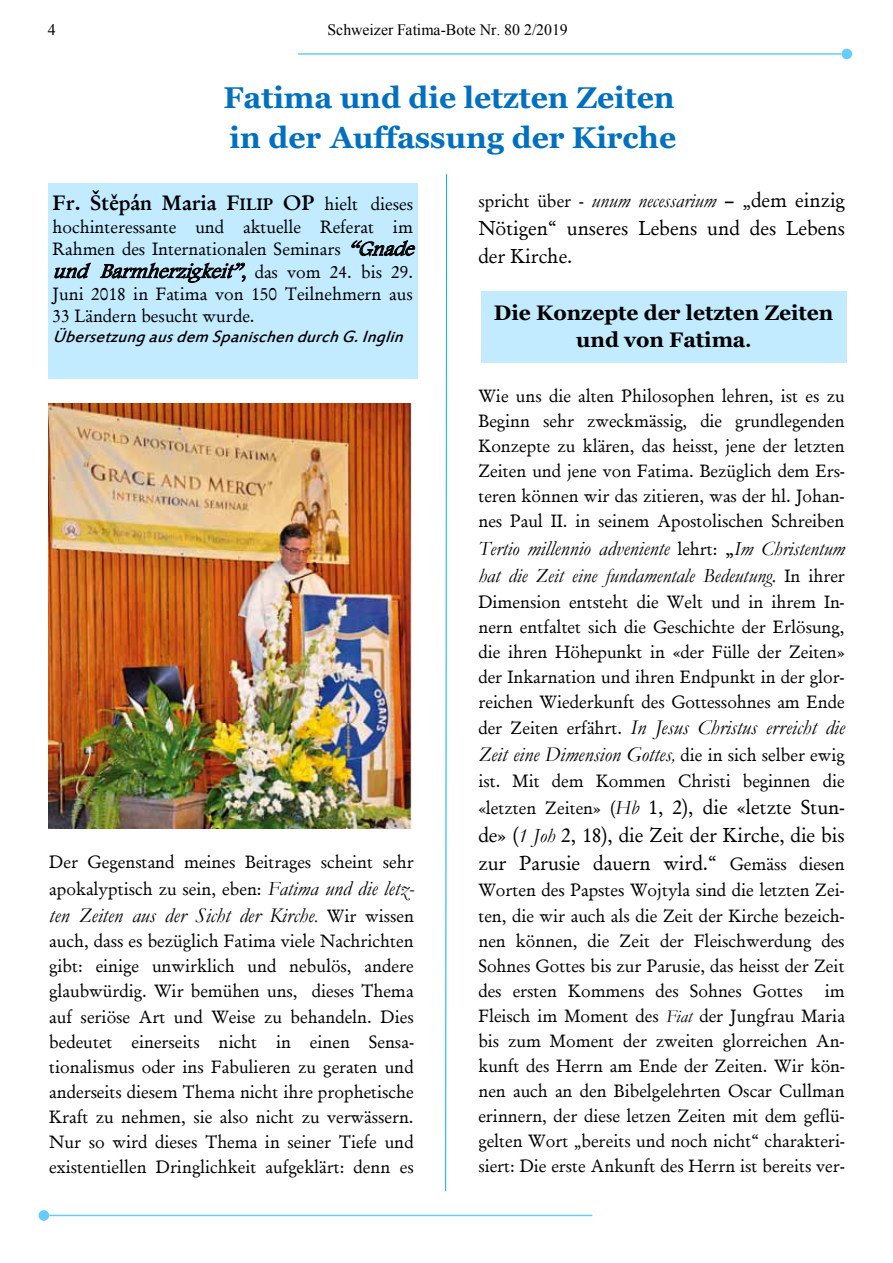
<style>
.page{position:relative;width:893px;height:1263px;background:#fff}
.page>*{position:absolute;margin:0;border:0;box-sizing:border-box;transform-origin:0 0}
.t1{font:700 30.15px "Vani";color:#0070c0}
.t2{font:700 30px "Vani";color:#0070c0}
.t3{font:700 21.15px "Vani";color:#000}
.t4{font:italic 21px/26.8px "Garamond";color:#000}
.t5{font:italic 21px "Footlight MT Light";color:#000}
.t6{font:700 21px "Garamond";color:#000}
.t7{font:700 21px "Vani";color:#000}
.t8{font:20.4px/28.2px "Garamond";color:#000;text-align:justify}
.t9{font:italic 20.4px/26.7px "Garamond";color:#000}
.t10{font:18px/25px "Garamond";color:#000;text-align:justify}
.t11{font:italic 18px "Estrangelo Edessa";color:#000}
.t12{font:15.9px "Times New Roman";color:#000}
.s1{font-size:16.8px}
.s2{font-weight:400;font-size:18px}
.s3{font-family:"Footlight MT Light";font-style:italic;font-size:21px}
.s4{font-style:normal;font-size:18px}
.s5{font-family:"Garamond";font-style:normal;font-size:18px}
.s6{font-size:18px}
.s7{font-style:italic}
.s8{font-family:"Garamond"}
.s9{font-style:italic;font-size:20.4px}
.s10{font-style:italic;font-size:21px}
.s11{font-size:21px}
.s12{font-style:normal;font-size:21px}
</style>
<div class="page">
<hr style="left:298px;top:53px;width:543px;height:2px;background:#6cf">
<div style="left:841px;top:49px;width:11px;height:10px;background:#6cf;border-radius:50%"></div>
<hr style="left:49px;top:1215px;width:543px;height:1px;background:#6cf">
<div style="left:39px;top:1210px;width:10px;height:11px;background:#6cf;border-radius:50%"></div>
<svg style="left:445px;top:174px;width:2px;height:1017px;background:#7fd6f7"></svg>
<div style="left:48px;top:183px;width:369px;height:195px;background:#c2ebff"></div>
<svg style="left:351px;top:240px;width:64px;height:16px"></svg>
<svg style="left:54px;top:262px;width:37px;height:17px"></svg>
<svg style="left:99px;top:262px;width:147px;height:21px"></svg>
<img style="left:48px;top:403px;width:364px;height:425px">
<div style="left:481px;top:292px;width:366px;height:71px;background:#c2ebff"></div>
<p class="t12" style="left:48px;top:19px;width:9px">4</p>
<p class="t12" style="left:327px;top:19px;width:242px">Schweizer Fatima-Bote Nr. 80 2/2019</p>
<h1 class="t1" style="left:223px;top:80px;width:453px">Fatima und die letzten Zeiten</h1>
<h2 class="t2" style="left:230px;top:120px;width:448px">in der Auffassung der Kirche</h2>
<p class="t6" style="left:53px;top:190px;width:362px">Fr. Štěpán Maria F<span class="s1">ILIP</span> OP <span class="s2">hielt dieses</span></p>
<p class="t10" style="left:53px;top:215px;width:370px;line-height:22.4px">hochinteressante und aktuelle Referat im<br>Rahmen des Internationalen Seminars <span class="s3">“Gnade</span></p>
<p class="t5" style="left:53px;top:258px;width:362px">und Barmherzigkeit”<span class="s4">,</span> <span class="s5">d a s v o m 2 4 . b i s 2 9 .</span></p>
<p class="t10" style="left:53px;top:282px;width:362px;line-height:21.9px">Juni 2018 in Fatima von 150 Teilnehmern aus<br>33 Ländern besucht wurde.</p>
<p class="t11" style="left:53px;top:328px;width:358px">Übersetzungausdem SpanischendurchG.Inglin</p>
<p class="t8" style="left:478px;top:185px;width:368px"><span class="s6">spricht über -</span> <span class="s7">unum necessarium</span> – „dem einzig Nötigen“ unseres Lebens und des Lebens der Kirche.</p>
<p class="t7" style="left:494px;top:300px;width:341px">Die Konzepte der letzten Zeiten</p>
<p class="t3" style="left:576px;top:327px;width:177px">und von Fatima<span class="s8">.</span></p>
<p class="t10" style="left:49px;top:849px;width:367px;line-height:26.1px">Der Gegenstand meines Beitrages scheint sehr apokalyptisch zu sein, eben: <span class="s9">Fatima</span> <span class="s10">und die letz-</span></p>
<p class="t4" style="left:49px;top:901px;width:366px">ten Zeiten aus der Sicht der Kirche<span class="s6">.</span> <span class="s4">Wir wissen</span></p>
<p class="t10" style="left:49px;top:928px;width:366px">auch, dass es bezüglich Fatima viele Nachrichten gibt: einige unwirklich und nebulös, andere glaubwürdig. Wir bemühen uns, dieses Thema auf seriöse Art und Weise zu behandeln. Dies bedeutet einerseits nicht in einen Sensa&shy;tionalismus oder ins Fabulieren zu geraten und anderseits diesem Thema nicht ihre prophetische Kraft zu nehmen, sie also nicht zu verwässern.<br>Nur so wird dieses Thema in seiner Tiefe und existentiellen Dringlichkeit aufgeklärt: denn es</p>
<p class="t10" style="left:478px;top:383px;width:368px">Wie uns die alten Philosophen lehren, ist es zu Beginn sehr zweckmässig, die grundlegenden Konzepte zu klären, das heisst, jene der letzten Zeiten und jene von Fatima. Bezüglich dem Ers&shy;teren können wir das zitieren, was der hl. Johan&shy;nes Paul II. in seinem Apostolischen Schreiben</p>
<p class="t9" style="left:478px;top:535px;width:368px">Tertio <span class="s11">millennio adveniente</span> <span class="s4">lehrt:</span> <span class="s12">„</span>Im Christentum hat die Zeit eine fundamentale Bedeutung. <span class="s4">In ihrer</span></p>
<p class="t10" style="left:478px;top:589px;width:368px">Dimension entsteht die Welt und in ihrem In&shy;nern entfaltet sich die Geschichte der Erlösung, die ihren Höhepunkt in «der Fülle der Zeiten» der Inkarnation und ihren Endpunkt in der glor&shy;reichen Wiederkunft des Gottessohnes am Ende</p>
<p class="t4" style="left:478px;top:713px;width:368px"><span class="s4">der Zeiten erfährt.</span> In Jesus Christus erreicht die<br>Zeit eine Dimension Gottes<span class="s6">,</span> <span class="s4">die in sich selber ewig</span></p>
<p class="t10" style="left:478px;top:768px;width:368px">ist. Mit dem Kommen Christi beginnen die</p>
<p class="t8" style="left:478px;top:792px;width:368px"><span class="s6">«letzten Zeiten» (</span><span class="s7">Hb</span> 1, 2), die «letzte Stun&shy;de» (<span class="s7">1 Joh</span> 2, 18), die Zeit der Kirche, die bis zur Parusie dauern wird.“ <span class="s6">Gemäss diesen</span></p>
<p class="t10" style="left:478px;top:878px;width:368px">Worten des Papstes Wojtyla sind die letzten Zei&shy;ten, die wir auch als die Zeit der Kirche bezeich&shy;nen können, die Zeit der Fleischwerdung des Sohnes Gottes bis zur Parusie, das heisst der Zeit des ersten Kommens des Sohnes Gottes im Fleisch im Moment des <span class="s7">Fiat</span> der Jungfrau Maria bis zum Moment der zweiten glorreichen An&shy;kunft des Herrn am Ende der Zeiten. Wir kön&shy;nen auch an den Bibelgelehrten Oscar Cullman erinnern, der diese letzen Zeiten mit dem geflü&shy;gelten Wort „bereits und noch nicht“ charakteri&shy;siert: Die erste Ankunft des Herrn ist bereits ver-</p>
</div>
